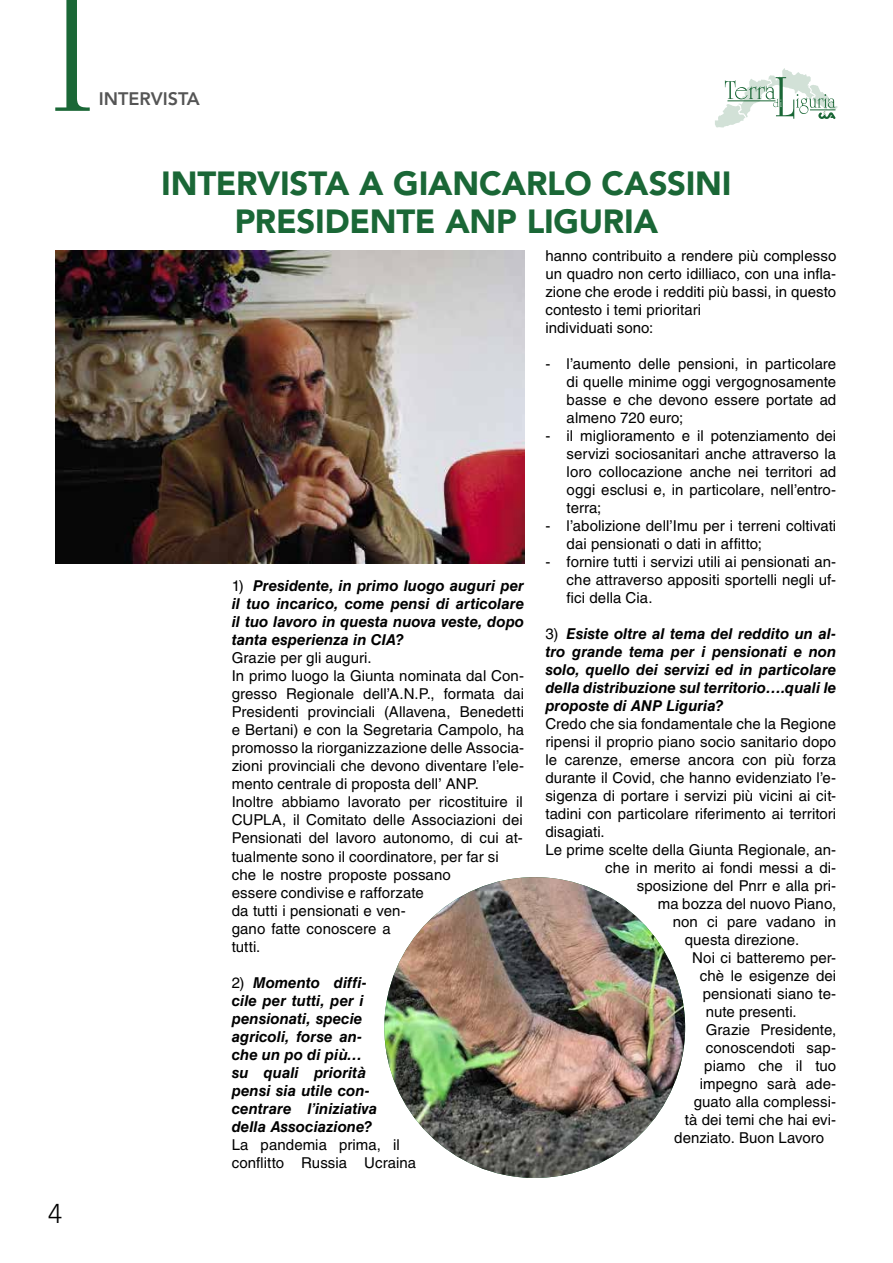
<style>
.page{position:relative;width:893px;height:1263px;background:#fff}
.page>*{position:absolute;margin:0;border:0;box-sizing:border-box;transform-origin:0 0}
.t1{font:900 33.15px/38.2px "Avenir LT Std";letter-spacing:-.005em;color:#1a6736;text-align:center}
.t2{font:300 27px "Avenir LT Std";color:#000}
.t3{font:800 18px "Avenir LT Std";color:#555}
.t4{font:15px/18px "Helvetica LT Std";letter-spacing:.005em;color:#000}
.t5{font:italic 700 15px/18px "Helvetica LT Std";color:#000;text-align:justify}
.s1{font-weight:400;font-style:normal}
</style>
<div class="page">
<svg style="left:55px;top:0;width:35px;height:111px"></svg>
<svg style="left:715px;top:68px;width:123px;height:60px"></svg>
<img style="left:55px;top:250px;width:469px;height:314px">
<img style="left:384px;top:877px;width:301px;height:301px;border-radius:150px">
<h2 class="t2" style="left:48px;top:1198px;width:16px">4</h2>
<p class="t3" style="left:99px;top:88px;width:103px">INTERVISTA</p>
<h1 class="t1" style="left:161px;top:164px;width:572px">INTERVISTA A GIANCARLO CASSINI<br>PRESIDENTE ANP LIGURIA</h1>
<p class="t5" style="left:232px;top:577px;width:294px"><span class="s1">1)</span> Presidente, in primo luogo auguri per il tuo incarico, come pensi di articolare il tuo lavoro in questa nuova veste, dopo tanta esperienza in CIA?</p>
<p class="t4" style="left:232px;top:649px;width:294px">Grazie per gli auguri.<br>In primo luogo la Giunta nominata dal Con&shy;gresso Regionale dell’A.N.P., formata dai Presidenti provinciali (Allavena, Benedetti e Bertani) e con la Segretaria Campolo, ha promosso la riorganizzazione delle Associa&shy;zioni provinciali che devono diventare l’ele&shy;mento centrale di proposta dell’ ANP.<br>Inoltre abbiamo lavorato per ricostituire il CUPLA, il Comitato delle Associazioni dei Pensionati del lavoro autonomo, di cui at&shy;tualmente sono il coordinatore, per far si che le nostre proposte possano<br>essere condivise e rafforzate<br>da tutti i pensionati e ven-<br>gano fatte conoscere a<br>tutti.</p>
<p class="t5" style="left:232px;top:973px;width:147px;text-align:left"><span class="s1">2)</span> Momento diffi&shy;cile per tutti, per i pensionati, specie agricoli, forse an&shy;che un po di più… su quali priorità pensi sia utile con&shy;centrare l’iniziativa della Associazione?</p>
<p class="t4" style="left:232px;top:1135px;width:186px">La pandemia prima, il conflitto Russia Ucraina</p>
<p class="t4" style="left:545px;top:247px;width:292px">hanno contribuito a rendere più complesso un quadro non certo idilliaco, con una infla&shy;zione che erode i redditi più bassi, in questo contesto i temi prioritari<br>individuati sono:</p>
<p class="t4" style="left:567px;top:355px;width:271px;text-align:justify;text-indent:-21px">- l’aumento delle pensioni, in particolare di quelle minime oggi vergognosamente basse e che devono essere portate ad almeno 720 euro;</p>
<p class="t4" style="left:567px;top:427px;width:271px;text-align:justify;text-indent:-21px">- il miglioramento e il potenziamento dei servizi sociosanitari anche attraverso la loro collocazione anche nei territori ad oggi esclusi e, in particolare, nell’entro&shy;terra;</p>
<p class="t4" style="left:567px;top:517px;width:271px;text-indent:-21px">- l’abolizione dell’Imu per i terreni coltivati dai pensionati o dati in affitto;</p>
<p class="t4" style="left:567px;top:553px;width:271px;text-align:justify;text-indent:-21px">- fornire tutti i servizi utili ai pensionati an&shy;che attraverso appositi sportelli negli uf&shy;fici della Cia.</p>
<p class="t5" style="left:545px;top:625px;width:292px"><span class="s1">3)</span> Esiste oltre al tema del reddito un al&shy;tro grande tema per i pensionati e non solo, quello dei servizi ed in particolare della distribuzione sul territorio….quali le proposte di ANP Liguria?</p>
<p class="t4" style="left:545px;top:715px;width:292px">Credo che sia fondamentale che la Regione</p>
<p class="t4" style="left:545px;top:733px;width:292px">ripensi il proprio piano socio sanitario dopo</p>
<p class="t4" style="left:545px;top:751px;width:292px">le carenze, emerse ancora con più forza</p>
<p class="t4" style="left:545px;top:769px;width:292px">durante il Covid, che hanno evidenziato l’e-</p>
<p class="t4" style="left:545px;top:787px;width:292px">sigenza di portare i servizi più vicini ai cit-</p>
<p class="t4" style="left:545px;top:805px;width:292px">tadini con particolare riferimento ai territori</p>
<p class="t4" style="left:545px;top:823px;width:61px">disagiati.</p>
<p class="t4" style="left:545px;top:841px;width:292px">Le prime scelte della Giunta Regionale, an-</p>
<p class="t4" style="left:605px;top:859px;width:232px">che in merito ai fondi messi a di-</p>
<p class="t4" style="left:637px;top:877px;width:201px">sposizione del Pnrr e alla pri-</p>
<p class="t4" style="left:658px;top:895px;width:180px">ma bozza del nuovo Piano,</p>
<p class="t4" style="left:673px;top:913px;width:165px">non ci pare vadano in</p>
<p class="t4" style="left:685px;top:931px;width:116px">questa direzione.</p>
<p class="t4" style="left:692px;top:949px;width:145px">Noi ci batteremo per-</p>
<p class="t4" style="left:700px;top:967px;width:138px">chè le esigenze dei</p>
<p class="t4" style="left:703px;top:985px;width:135px">pensionati siano te-</p>
<p class="t4" style="left:706px;top:1003px;width:92px">nute presenti.</p>
<p class="t4" style="left:706px;top:1021px;width:132px">Grazie Presidente,</p>
<p class="t4" style="left:706px;top:1039px;width:132px">conoscendoti sap-</p>
<p class="t4" style="left:704px;top:1057px;width:133px">piamo che il tuo</p>
<p class="t4" style="left:700px;top:1075px;width:138px">impegno sarà ade-</p>
<p class="t4" style="left:694px;top:1093px;width:144px">guato alla complessi-</p>
<p class="t4" style="left:685px;top:1111px;width:153px">tà dei temi che hai evi-</p>
<p class="t4" style="left:674px;top:1129px;width:151px">denziato. Buon Lavoro</p>
</div>
